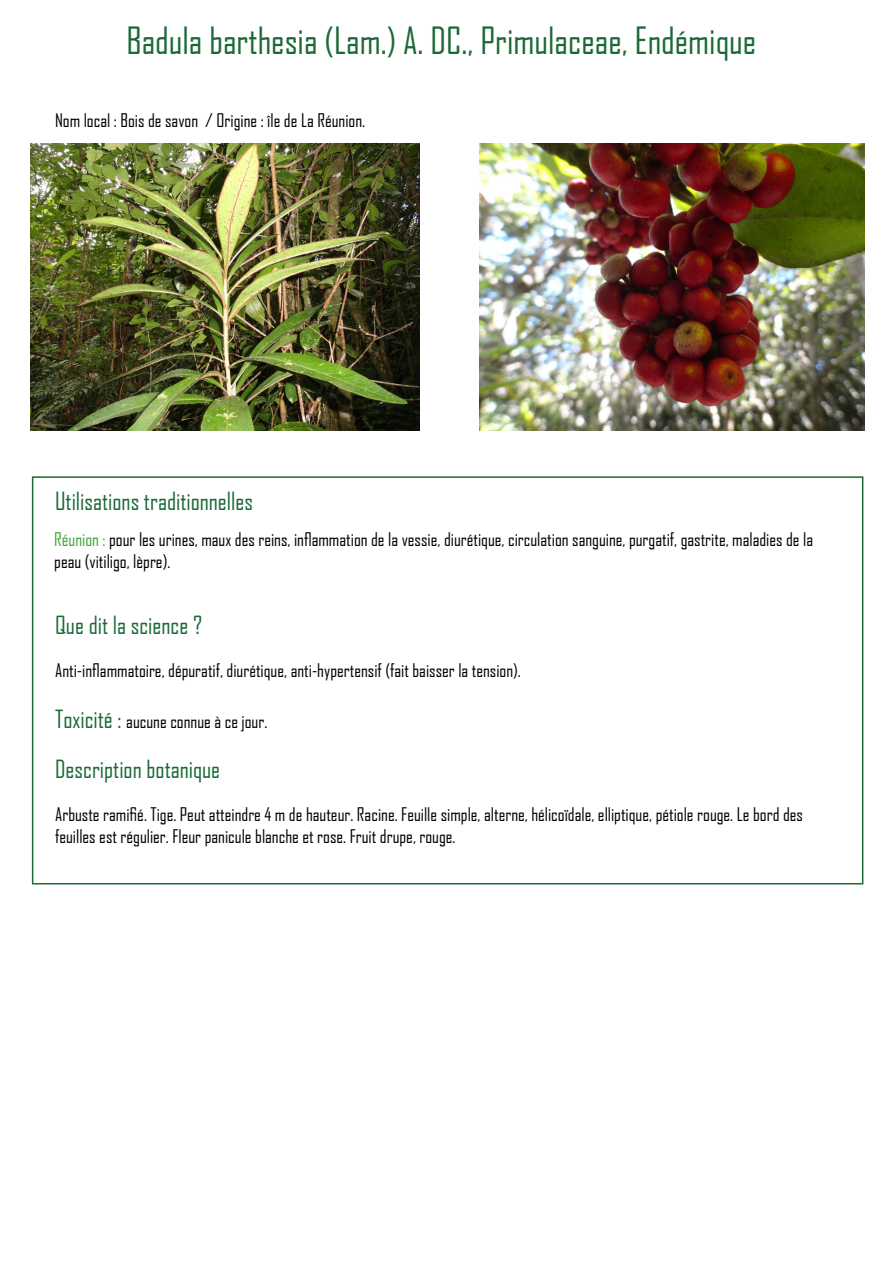
<style>
.page{position:relative;width:893px;height:1263px;background:#fff}
.page>*{position:absolute;margin:0;border:0;box-sizing:border-box;transform-origin:0 0}
.t1{font:36px "Agency FB";color:#1c6937}
.t2{font:24px "Agency FB";color:#1c6937}
.t3{font:18px/21.6px "Agency FB";color:#000}
.s1{color:#3fa535}
.s2{font-size:24px;color:#1c6937}
</style>
<div class="page">
<div style="left:32px;top:476px;width:831px;height:408px;border:2px solid #1c6937"></div>
<img style="left:480px;top:143px;width:384px;height:288px">
<img style="left:31px;top:143px;width:389px;height:288px">
<h1 class="t1" style="left:126px;top:19px;width:631px">Badula barthesia (Lam.) A. DC., Primulaceae, Endémique</h1>
<p class="t3" style="left:55px;top:109px;width:312px">Nom local : Bois de savon / Origine : île de La Réunion.</p>
<h2 class="t2" style="left:55px;top:487px;width:199px">Utilisations traditionnelles</h2>
<p class="t3" style="left:54px;top:529px;width:760px"><span class="s1">Réunion :</span> pour les urines, maux des reins, inflammation de la vessie, diurétique, circulation sanguine, purgatif, gastrite, maladies de la peau (vitiligo, lèpre).</p>
<h2 class="t2" style="left:55px;top:610px;width:149px">Que dit la science ?</h2>
<p class="t3" style="left:55px;top:659px;width:467px">Anti-inflammatoire, dépuratif, diurétique, anti-hypertensif (fait baisser la tension).</p>
<p class="t3" style="left:55px;top:710px;width:214px"><span class="s2">Toxicité :</span> aucune connue à ce jour.</p>
<h2 class="t2" style="left:55px;top:754px;width:167px">Description botanique</h2>
<p class="t3" style="left:55px;top:803px;width:749px">Arbuste ramifié. Tige. Peut atteindre 4 m de hauteur. Racine. Feuille simple, alterne, hélicoïdale, elliptique, pétiole rouge. Le bord des feuilles est régulier. Fleur panicule blanche et rose. Fruit drupe, rouge.</p>
</div>
